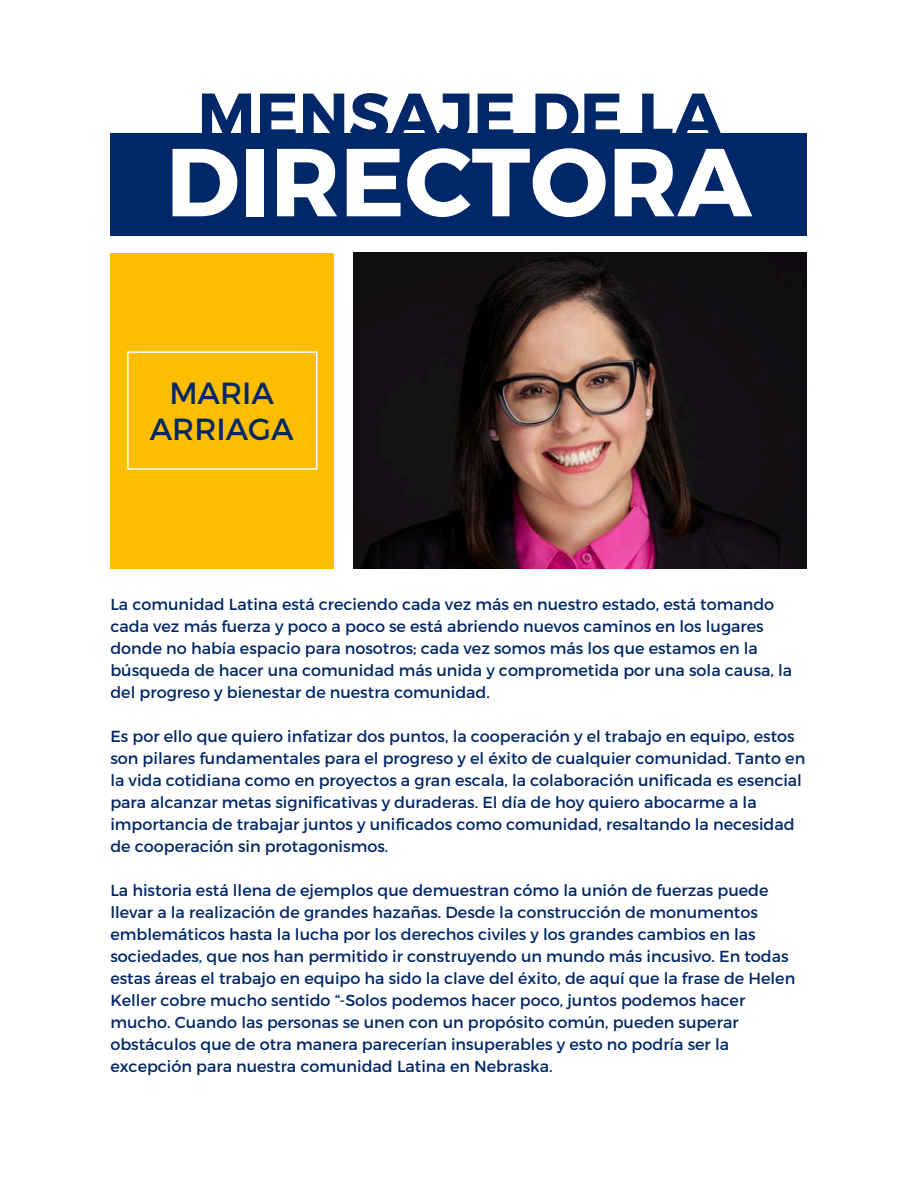
<style>
.page{position:relative;width:918px;height:1188px;background:#fff}
.page>*{position:absolute;margin:0;border:0;box-sizing:border-box;transform-origin:0 0}
.t1{font:700 96.3px "Montserrat";color:#fff}
.t2{font:700 63.75px "Montserrat";color:#002768}
.t3{font:30.6px/36px "Montserrat";color:#002768;text-align:center}
.t4{font:16.05px/22px "Montserrat";color:#002768}
</style>
<div class="page">
<div style="left:110px;top:133px;width:697px;height:102px;background:#002768"></div>
<div style="left:110px;top:253px;width:224px;height:315px;background:#ffbd00"></div>
<svg style="left:127px;top:351px;width:191px;height:119px"></svg>
<img style="left:353px;top:253px;width:454px;height:316px">
<h2 class="t2" style="left:197px;top:74px;width:527px">MENSAJE DE LA</h2>
<h1 class="t1" style="left:166px;top:119px;width:588px">DIRECTORA</h1>
<h3 class="t3" style="left:150px;top:373px;width:145px">MARIA<br>ARRIAGA</h3>
<p class="t4" style="left:110px;top:592px;width:683px">La comunidad Latina está creciendo cada vez más en nuestro estado, está tomando cada vez más fuerza y poco a poco se está abriendo nuevos caminos en los lugares donde no había espacio para nosotros; cada vez somos más los que estamos en la búsqueda de hacer una comunidad más unida y comprometida por una sola causa, la del progreso y bienestar de nuestra comunidad.</p>
<p class="t4" style="left:110px;top:724px;width:696px">Es por ello que quiero infatizar dos puntos, la cooperación y el trabajo en equipo, estos son pilares fundamentales para el progreso y el éxito de cualquier comunidad. Tanto en la vida cotidiana como en proyectos a gran escala, la colaboración unificada es esencial para alcanzar metas significativas y duraderas. El día de hoy quiero abocarme a la importancia de trabajar juntos y unificados como comunidad, resaltando la necesidad de cooperación sin protagonismos.</p>
<p class="t4" style="left:110px;top:878px;width:686px">La historia está llena de ejemplos que demuestran cómo la unión de fuerzas puede llevar a la realización de grandes hazañas. Desde la construcción de monumentos emblemáticos hasta la lucha por los derechos civiles y los grandes cambios en las sociedades, que nos han permitido ir construyendo un mundo más incusivo. En todas estas áreas el trabajo en equipo ha sido la clave del éxito, de aquí que la frase de Helen Keller cobre mucho sentido “-Solos podemos hacer poco, juntos podemos hacer mucho. Cuando las personas se unen con un propósito común, pueden superar obstáculos que de otra manera parecerían insuperables y esto no podría ser la excepción para nuestra comunidad Latina en Nebraska.</p>
</div>
